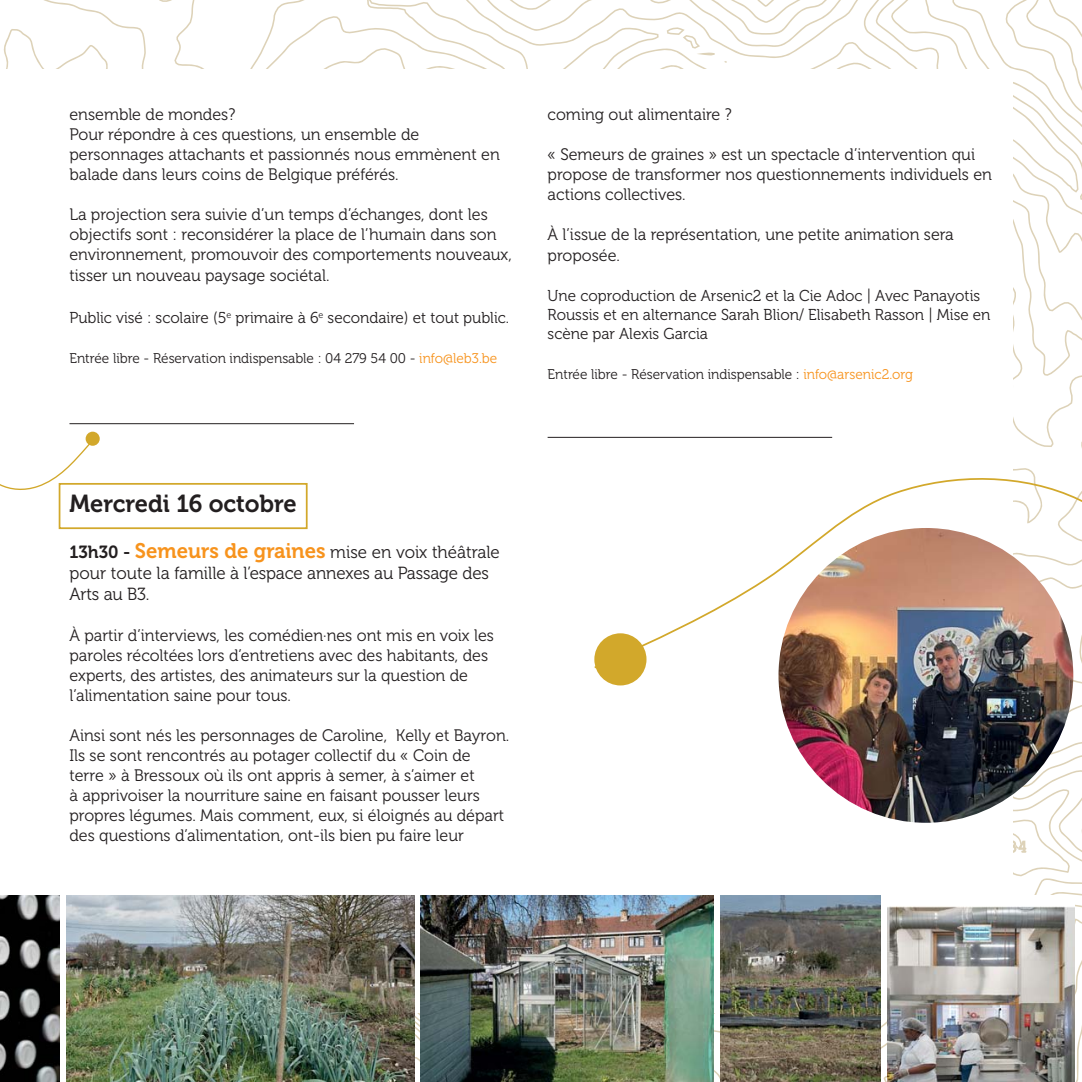
<style>
.page{position:relative;width:1082px;height:1082px;background:#fff}
.page>*{position:absolute;margin:0;border:0;box-sizing:border-box;transform-origin:0 0}
.t1{font:24.5px "Museo 700";color:#231f20}
.t2{font:17.5px/21px "Museo 300";letter-spacing:-.01em;color:#231f20}
.t3{font:16.62px/19.9px "Museo 300";color:#231f20}
.t4{font:15.75px/18.9px "Museo 300";color:#231f20}
.t5{font:14px "Museo 300";color:#231f20}
.s1{color:#f7931d}
.s2{font-family:"Museo 700"}
.s3{font-family:"Museo 700";font-size:21px;color:#f7931d}
</style>
<div class="page">
<svg style="left:3px;top:0;width:348px;height:69px"></svg>
<svg style="left:415px;top:1057px;width:5px;height:5px"></svg>
<svg style="left:843px;top:0;width:238px;height:1081px"></svg>
<svg style="left:1012px;top:670px;width:69px;height:411px"></svg>
<svg style="left:1075px;top:1024px;width:6px;height:57px"></svg>
<svg style="left:1012px;top:840px;width:14px;height:13px"></svg>
<div style="left:0;top:69px;width:1012px;height:943px;background:#fff"></div>
<div style="left:59px;top:483px;width:248px;height:46px;border:2px solid #d2a82b"></div>
<hr style="left:69px;top:423px;width:285px;height:1px;background:#231f20">
<hr style="left:547px;top:437px;width:285px;height:1px;background:#231f20">
<img style="left:420px;top:895px;width:293px;height:186px">
<img style="left:720px;top:895px;width:160px;height:186px">
<img style="left:0;top:895px;width:60px;height:186px">
<img style="left:887px;top:895px;width:187px;height:186px">
<img style="left:67px;top:895px;width:348px;height:186px">
<svg style="left:0;top:423px;width:93px;height:72px"></svg>
<div style="left:86px;top:431px;width:14px;height:15px;background:#d2a82b;border-radius:50%"></div>
<img style="left:778px;top:528px;width:295px;height:294px;border-radius:50%">
<svg style="left:594px;top:451px;width:487px;height:219px"></svg>
<div style="left:594px;top:633px;width:52px;height:52px;background:#d2a82b;border-radius:50%"></div>
<p class="t3" style="left:69px;top:106px;width:432px">ensemble de mondes?<br>Pour répondre à ces questions, un ensemble de personnages attachants et passionnés nous emmènent en balade dans leurs coins de Belgique préférés.</p>
<p class="t3" style="left:69px;top:206px;width:444px">La projection sera suivie d’un temps d’échanges, dont les objectifs sont : reconsidérer la place de l’humain dans son environnement, promouvoir des comportements nouveaux, tisser un nouveau paysage sociétal.</p>
<p class="t4" style="left:69px;top:310px;width:441px">Public visé : scolaire (5<sup>e</sup> primaire à 6<sup>e</sup> secondaire) et tout public.</p>
<p class="t5" style="left:69px;top:353px;width:429px">Entrée libre - Réservation indispensable : 04 279 54 00 - <span class="s1">info@leb3.be</span></p>
<p class="t3" style="left:547px;top:106px;width:186px">coming out alimentaire ?</p>
<p class="t3" style="left:547px;top:146px;width:446px">« Semeurs de graines » est un spectacle d’intervention qui propose de transformer nos questionnements individuels en actions collectives.</p>
<p class="t3" style="left:547px;top:225px;width:407px;line-height:21px">À l’issue de la représentation, une petite animation sera proposée.</p>
<p class="t4" style="left:547px;top:288px;width:444px">Une coproduction de Arsenic2 et la Cie Adoc | Avec Panayotis<br>Roussis et en alternance Sarah Blion/ Elisabeth Rasson | Mise en scène par Alexis Garcia</p>
<p class="t5" style="left:547px;top:368px;width:367px">Entrée libre - Réservation indispensable : <span class="s1">info@arsenic2.org</span></p>
<h1 class="t1" style="left:69px;top:494px;width:229px">Mercredi 16 octobre</h1>
<p class="t2" style="left:69px;top:543px;width:432px"><span class="s2">13h30 -</span> <span class="s3">Semeurs de graines</span> mise en voix théâtrale pour toute la famille à l’espace annexes au Passage des<br>Arts au B3.</p>
<p class="t3" style="left:69px;top:627px;width:426px">À partir d’interviews, les comédien·nes ont mis en voix les paroles récoltées lors d’entretiens avec des habitants, des experts, des artistes, des animateurs sur la question de l’alimentation saine pour tous.</p>
<p class="t3" style="left:69px;top:727px;width:441px">Ainsi sont nés les personnages de Caroline, Kelly et Bayron.<br>Ils se sont rencontrés au potager collectif du « Coin de<br>terre » à Bressoux où ils ont appris à semer, à s’aimer et<br>à apprivoiser la nourriture saine en faisant pousser leurs propres légumes. Mais comment, eux, si éloignés au départ des questions d’alimentation, ont-ils bien pu faire leur</p>
</div>
